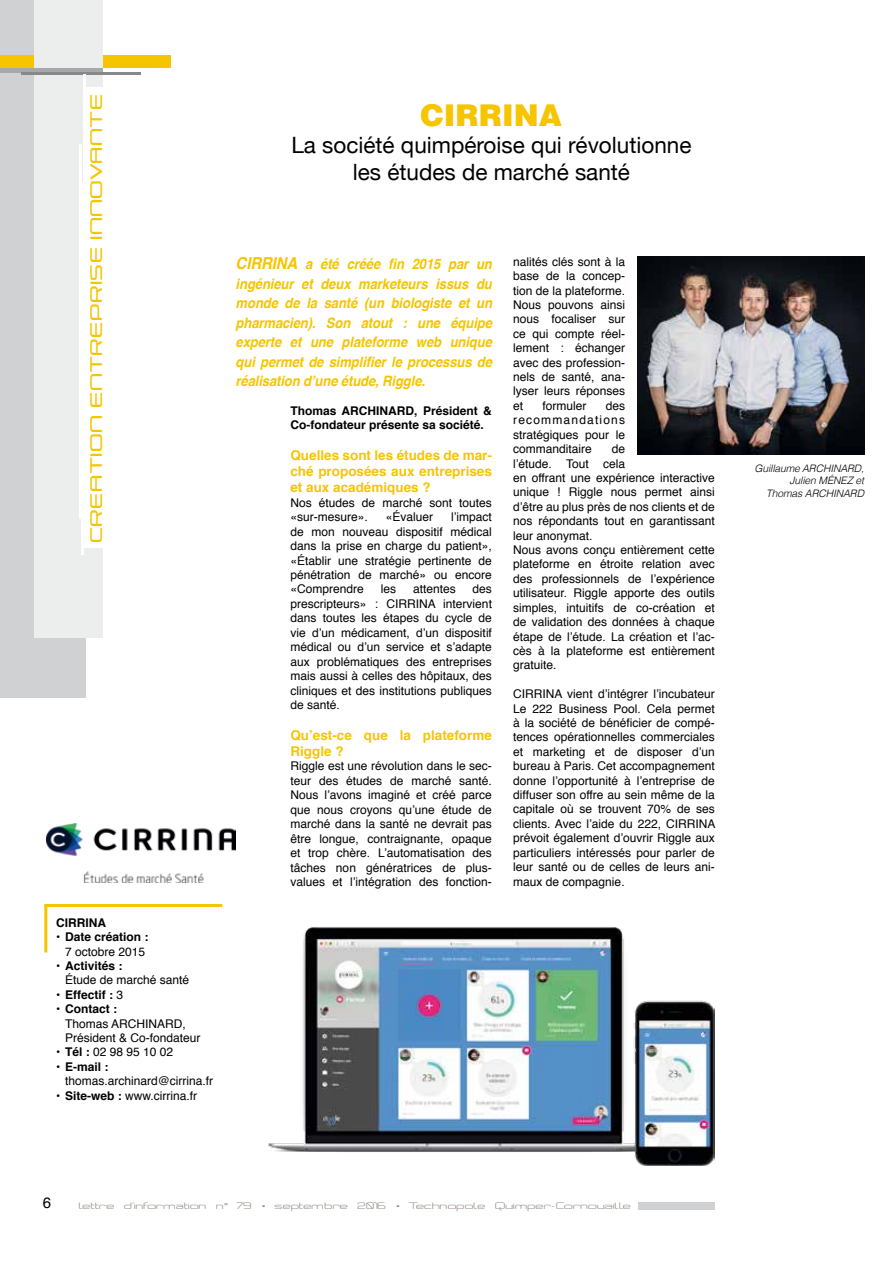
<style>
.page{position:relative;width:893px;height:1263px;background:#fff}
.page>*{position:absolute;margin:0;border:0;box-sizing:border-box;transform-origin:0 0}
.t1{font:900 30px "Helvetica";color:#f5c500}
.t2{font:22.5px/27px "Helvetica Neue";color:#000;text-align:center}
.t3{font:15px "Helvetica";color:#000}
.t4{font:500 14.7px "Neogrey";letter-spacing:-.01em;color:#f5c500;scale:1.43 1}
.t5{font:italic 700 14.4px/19.5px "Helvetica";letter-spacing:-.01em;color:#f5c500;text-align:justify;scale:.91 1}
.t6{font:700 13.5px/16.2px "Helvetica";color:#f5c500;text-align:justify}
.t7{font:12px/14.4px "Helvetica";color:#000;text-align:justify}
.t8{font:700 12px/14.4px "Helvetica";color:#000}
.t9{font:italic 300 10.35px/12.3px "Helvetica";letter-spacing:-.01em;color:#000;text-align:right}
.t10{font:8.1px "Neogrey";color:#938a85;scale:1.42 1}
.s1{font-size:16.5px}
.s2{font-weight:400}
.s3{font-weight:700}
</style>
<div class="page">
<div style="left:638px;top:1202px;width:77px;height:7px;background:#d0d1d2"></div>
<div style="left:0;top:0;width:85px;height:697px;background:#d0d1d2"></div>
<div style="left:0;top:55px;width:170px;height:13px;background:#f5c500"></div>
<div style="left:34px;top:0;width:68px;height:638px;background:#eceded"></div>
<hr style="left:0;top:68px;width:102px;height:4px;background:#a7a8aa">
<hr style="left:22px;top:72px;width:119px;height:2px;background:#87888a">
<div style="left:85px;top:87px;width:17px;height:461px;background:#fff"></div>
<hr style="left:83px;top:74px;width:2px;height:474px;background:#fff">
<hr style="left:81px;top:183px;width:2px;height:372px;background:#fff">
<hr style="left:79px;top:144px;width:2px;height:375px;background:#fff">
<svg style="left:44px;top:904px;width:179px;height:49px"></svg>
<img style="left:638px;top:257px;width:226px;height:197px">
<img style="left:47px;top:824px;width:189px;height:58px">
<img style="left:268px;top:927px;width:446px;height:239px">
<p class="t4" style="left:87px;top:542px;width:316px;rotate:-90deg">CREATION ENTREPRISE INNOVANTE</p>
<h1 class="t1" style="left:421px;top:96px;width:143px">CIRRINA</h1>
<h2 class="t2" style="left:291px;top:131px;width:402px">La société quimpéroise qui révolutionne les études de marché santé</h2>
<p class="t7" style="left:513px;top:255px;width:113px">nalités clés sont à la base de la concep&shy;tion de la plateforme.<br>Nous pouvons ainsi nous focaliser sur ce qui compte réel&shy;lement : échanger avec des profession&shy;nels de santé, ana&shy;lyser leurs réponses et</p>
<p class="t5" style="left:236px;top:254px;width:283px"><span class="s1">CIRRINA</span> a été créée fin 2015 par un ingénieur et deux marketeurs issus du monde de la santé (un biologiste et un pharmacien). Son atout : une équipe experte et une plateforme web unique qui permet de simplifier le processus de réalisation d’une étude, Riggle.</p>
<p class="t7" style="left:542px;top:399px;width:46px">formuler</p>
<p class="t7" style="left:513px;top:399px;width:113px;text-indent:92px">des recommandations stratégiques pour le commanditaire</p>
<p class="t8" style="left:290px;top:403px;width:203px">Thomas ARCHINARD, Président &amp;<br>Co-fondateur présente sa société.</p>
<p class="t6" style="left:290px;top:447px;width:203px">Quelles sont les études de mar&shy;ché proposées aux entreprises et aux académiques ?</p>
<p class="t7" style="left:290px;top:496px;width:203px">Nos études de marché sont toutes «sur-mesure».</p>
<p class="t7" style="left:513px;top:442px;width:203px;text-align:left;text-indent:98px">de<br>l’étude. Tout cela<br>en offrant une expérience interactive unique ! Riggle nous permet ainsi d’être au plus près de nos clients et de nos répondants tout en garantissant leur anonymat.<br>Nous avons conçu entièrement cette plateforme en étroite relation avec des professionnels de l’expérience utilisateur. Riggle apporte des outils simples, intuitifs de co-création et de validation des données à chaque étape de l’étude. La création et l’ac&shy;cès à la plateforme est entièrement gratuite.</p>
<p class="t7" style="left:513px;top:687px;width:204px">CIRRINA vient d’intégrer l’incubateur Le 222 Business Pool. Cela permet à la société de bénéficier de compé&shy;tences opérationnelles commerciales et marketing et de disposer d’un bureau à Paris. Cet accompagnement donne l’opportunité à l’entreprise de diffuser son offre au sein même de la capitale où se trouvent 70% de ses clients. Avec l’aide du 222, CIRRINA prévoit également d’ouvrir Riggle aux particuliers intéressés pour parler de leur santé ou de celles de leurs ani&shy;maux de compagnie.</p>
<p class="t7" style="left:386px;top:510px;width:49px">«Évaluer</p>
<p class="t7" style="left:290px;top:510px;width:203px;text-indent:161px">l’impact de mon nouveau dispositif médical dans la prise en charge du patient», «Établir une stratégie pertinente de pénétration de marché» ou encore «Comprendre</p>
<p class="t7" style="left:290px;top:582px;width:203px;text-indent:182px">des prescripteurs» : CIRRINA intervient dans toutes les étapes du cycle de vie d’un médicament, d’un dispositif médical ou d’un service et s’adapte aux problématiques des entreprises mais aussi à celles des hôpitaux, des cliniques et des institutions publiques de santé.</p>
<p class="t6" style="left:290px;top:727px;width:203px">Qu’est-ce que la plateforme<br>Riggle ?</p>
<p class="t7" style="left:290px;top:759px;width:203px">Riggle est une révolution dans le sec&shy;teur des études de marché santé.<br>Nous l’avons imaginé et créé parce que nous croyons qu’une étude de marché dans la santé ne devrait pas être longue, contraignante, opaque et trop chère. L’automatisation des tâches non génératrices de plus&shy;values et l’intégration des fonction-</p>
<p class="t7" style="left:381px;top:582px;width:17px">les</p>
<p class="t7" style="left:413px;top:582px;width:44px">attentes</p>
<p class="t8" style="left:56px;top:915px;width:51px">CIRRINA</p>
<p class="t8" style="left:56px;top:930px;width:94px">• Date création :</p>
<p class="t7" style="left:65px;top:944px;width:82px">7 octobre 2015</p>
<p class="t8" style="left:56px;top:959px;width:68px">• Activités :</p>
<p class="t7" style="left:65px;top:973px;width:126px">Étude de marché santé</p>
<p class="t8" style="left:56px;top:987px;width:69px">• Effectif : <span class="s2">3</span></p>
<p class="t8" style="left:56px;top:1002px;width:62px">• Contact :</p>
<p class="t7" style="left:65px;top:1016px;width:137px">Thomas ARCHINARD,<br>Président &amp; Co-fondateur</p>
<p class="t7" style="left:56px;top:1045px;width:119px"><span class="s3">• Tél :</span> 02 98 95 10 02</p>
<p class="t8" style="left:56px;top:1059px;width:54px">• E-mail :</p>
<p class="t7" style="left:65px;top:1074px;width:150px">thomas.archinard@cirrina.fr</p>
<p class="t7" style="left:56px;top:1088px;width:143px"><span class="s3">• Site-web :</span> www.cirrina.fr</p>
<p class="t3" style="left:43px;top:1191px;width:10px">6</p>
<p class="t10" style="left:79px;top:1201px;width:390px">lettre d’information n° 79 • septembre 2016 • Technopole Quimper-Cornouaille</p>
<p class="t9" style="left:754px;top:461px;width:111px">Guillaume ARCHINARD,<br>Julien MÉNEZ et<br>Thomas ARCHINARD</p>
</div>
